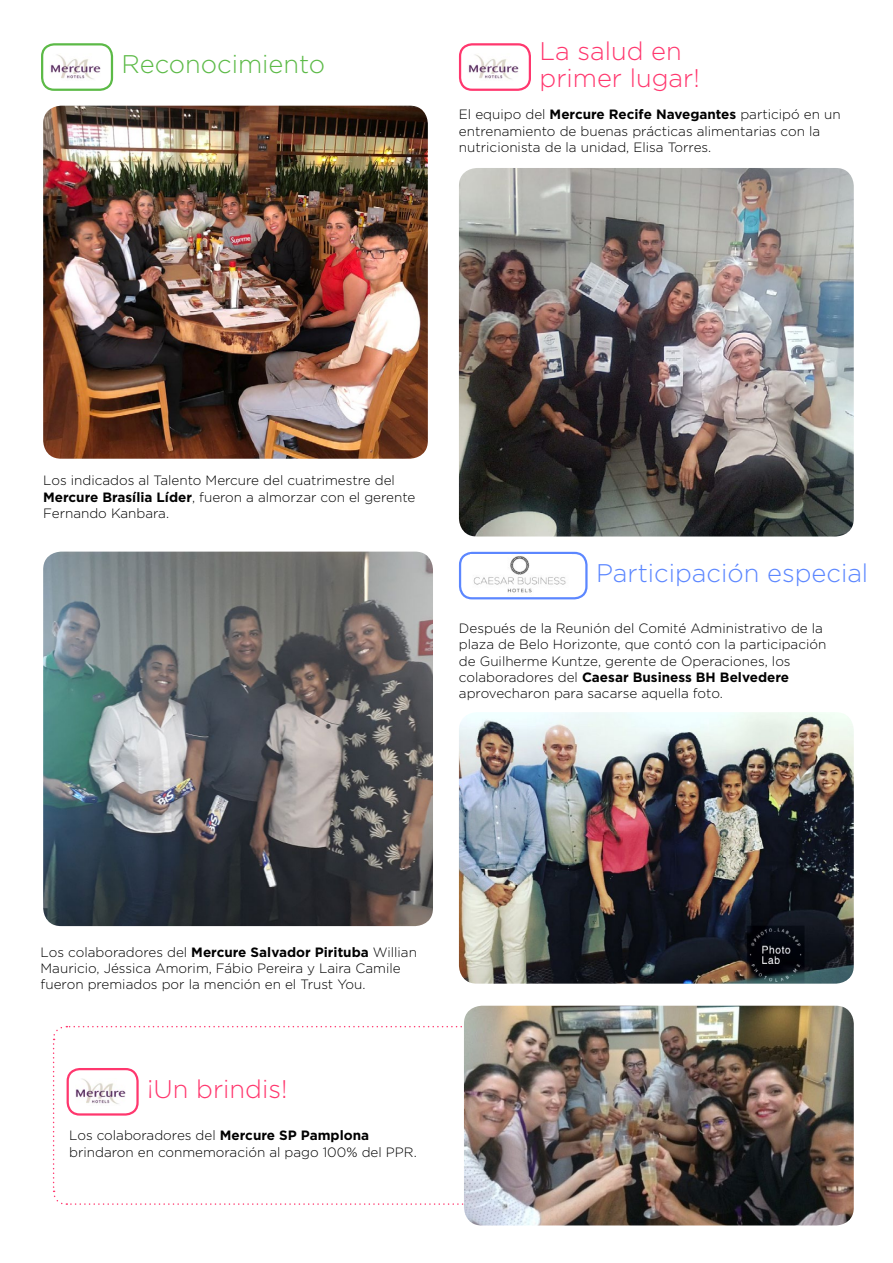
<style>
.page{position:relative;width:893px;height:1263px;background:#fff}
.page>*{position:absolute;margin:0;border:0;box-sizing:border-box;transform-origin:0 0}
.t1{font:300 25.5px/27px "Gotham";color:#ff376e}
.t2{font:300 25.5px "Gotham";color:#5c87ff}
.t3{font:300 25.5px "Gotham";color:#5cba47}
.t4{font:300 13.5px/16.2px "Gotham";color:#000}
.s1{font-weight:700}
</style>
<div class="page">
<svg style="left:52px;top:1025px;width:412px;height:180px"></svg>
<div style="left:41px;top:43px;width:72px;height:48px;border:2px solid #5cba47;border-radius:12px"></div>
<div style="left:459px;top:43px;width:72px;height:48px;border:2px solid #ff376e;border-radius:12px"></div>
<img style="left:50px;top:54px;width:51px;height:25px">
<img style="left:468px;top:54px;width:51px;height:25px">
<img style="left:43px;top:106px;width:385px;height:353px">
<img style="left:43px;top:552px;width:390px;height:374px">
<div style="left:68px;top:1069px;width:70px;height:45px;background:#fff;border-radius:12px"></div>
<div style="left:67px;top:1068px;width:72px;height:47px;border:2px solid #ff376e;border-radius:12px"></div>
<div style="left:146px;top:1078px;width:279px;height:28px;background:#fff"></div>
<img style="left:75px;top:1078px;width:51px;height:26px">
<img style="left:464px;top:1006px;width:390px;height:219px">
<img style="left:459px;top:168px;width:395px;height:368px">
<div style="left:459px;top:552px;width:129px;height:47px;border:2px solid #5c87ff;border-radius:12px"></div>
<img style="left:473px;top:556px;width:93px;height:37px">
<img style="left:459px;top:712px;width:395px;height:272px">
<h1 class="t3" style="left:122px;top:48px;width:205px">Reconocimiento</h1>
<h1 class="t1" style="left:539px;top:37px;width:162px">La salud en primer lugar!</h1>
<p class="t4" style="left:459px;top:106px;width:383px">El equipo del <span class="s1">Mercure Recife Navegantes</span> participó en un entrenamiento de buenas prácticas alimentarias con la nutricionista de la unidad, Elisa Torres.</p>
<p class="t4" style="left:43px;top:472px;width:374px">Los indicados al Talento Mercure del cuatrimestre del<br><span class="s1">Mercure Brasília Líder</span>, fueron a almorzar con el gerente<br>Fernando Kanbara.</p>
<h1 class="t2" style="left:596px;top:557px;width:274px">Participación especial</h1>
<p class="t4" style="left:459px;top:620px;width:369px">Después de la Reunión del Comité Administrativo de la plaza de Belo Horizonte, que contó con la participación de Guilherme Kuntze, gerente de Operaciones, los colaboradores del <span class="s1">Caesar Business BH Belvedere </span>aprovecharon para sacarse aquella foto.</p>
<p class="t4" style="left:41px;top:944px;width:378px">Los colaboradores del <span class="s1">Mercure Salvador Pirituba</span> Willian<br>Mauricio, Jéssica Amorim, Fábio Pereira y Laira Camile fueron premiados por la mención en el Trust You.</p>
<h1 class="t1" style="left:147px;top:1075px;width:142px">¡Un brindis!</h1>
<p class="t4" style="left:69px;top:1127px;width:349px">Los colaboradores del <span class="s1">Mercure SP Pamplona </span>brindaron en conmemoración al pago 100% del PPR.</p>
</div>
